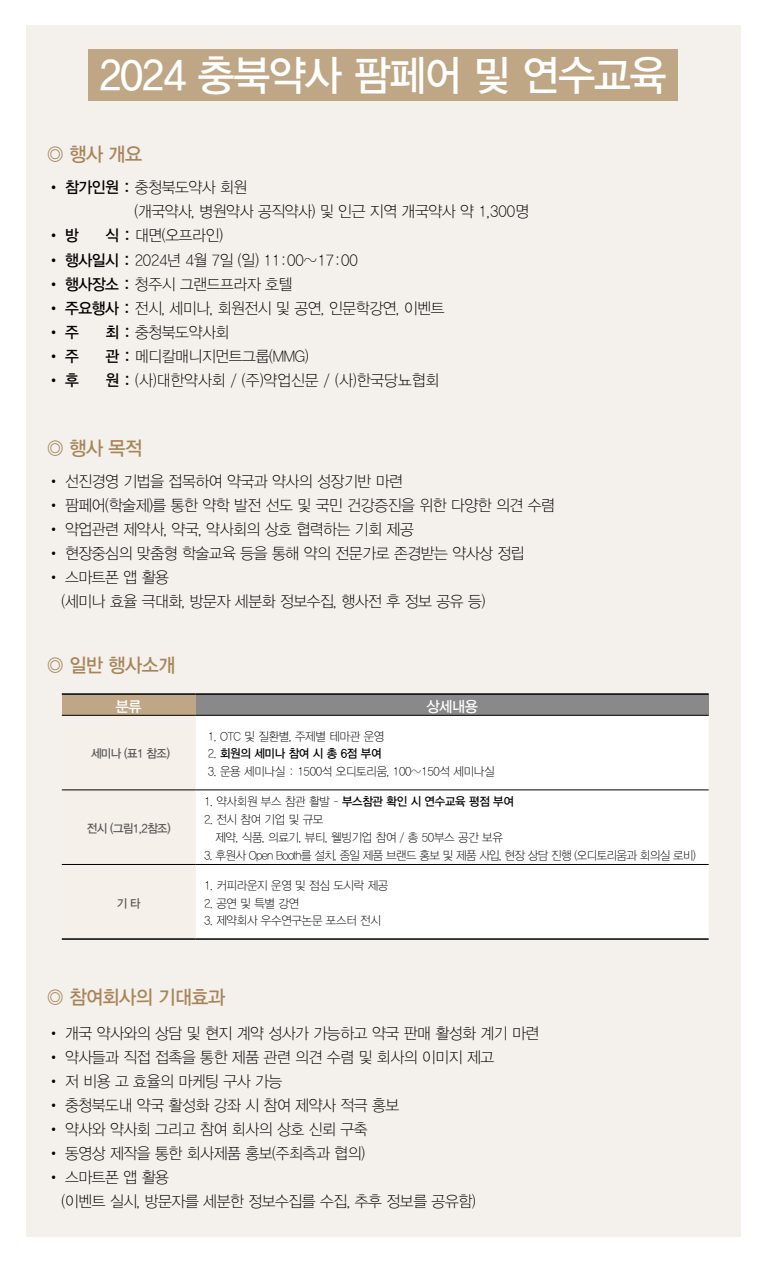
<style>
.page{position:relative;width:766px;height:1263px;background:#fff}
.page>*{position:absolute;margin:0;border:0;box-sizing:border-box;transform-origin:0 0}
.t1{font:42px "YDVYGO33";letter-spacing:-.025em;color:#fff;scale:.95 1}
.t2{font:19.5px "YDVYGO33";letter-spacing:-.025em;color:#a68559;scale:.95 1}
.t3{font:15.75px/24px "YDVYGO31";letter-spacing:-.025em;color:#000;scale:.95 1}
.t4{font:15.75px "YDVYGO31";color:#000;scale:.95 1}
.t5{font:15.75px "YDVYGO33";color:#000;scale:.95 1}
.t6{font:15px "YDVYGO33";letter-spacing:-.025em;color:#fff;scale:.95 1}
.t7{font:12px/17.7px "YDVYGO31";letter-spacing:-.025em;color:#000;scale:.95 1}
.t8{font:12px "YDVYGO31";letter-spacing:-.05em;color:#000;scale:.95 1}
.t9{font:12px "YDVYGO33";letter-spacing:-.025em;color:#000;scale:.95 1}
.t10{font:12px "YDVYGO33";letter-spacing:-.05em;color:#595757;scale:.95 1}
.s1{font-family:"YDVYGO33"}
.s2{font-family:"YDVYGO31"}
</style>
<div class="page">
<div style="left:26px;top:26px;width:714px;height:1211px;background:#f4f0eb"></div>
<div style="left:62px;top:694px;width:134px;height:21px;background:#bfa785"></div>
<div style="left:196px;top:694px;width:512px;height:21px;background:#898989"></div>
<svg style="left:62px;top:789px;width:134px;height:1px"></svg>
<div style="left:196px;top:716px;width:512px;height:222px;background:#fff"></div>
<hr style="left:62px;top:790px;width:134px;height:1px;background:#000">
<hr style="left:62px;top:864px;width:134px;height:1px;background:#000">
<hr style="left:62px;top:693px;width:134px;height:2px;background:#000">
<hr style="left:196px;top:693px;width:512px;height:2px;background:#000">
<hr style="left:62px;top:715px;width:134px;height:1px;background:#000">
<hr style="left:196px;top:715px;width:512px;height:1px;background:#000">
<hr style="left:196px;top:790px;width:512px;height:1px;background:#000">
<hr style="left:196px;top:864px;width:512px;height:1px;background:#000">
<hr style="left:62px;top:938px;width:134px;height:2px;background:#000">
<hr style="left:196px;top:938px;width:512px;height:2px;background:#000">
<div style="left:88px;top:50px;width:589px;height:51px;background:#bfa785"></div>
<h1 class="t1" style="left:99px;top:51px;width:598px">2024 충북약사 팜페어 및 연수교육</h1>
<p class="t2" style="left:47px;top:143px;width:102px">◎ 행사 개요</p>
<p class="t3" style="left:134px;top:176px;width:417px;text-indent:-88px"><span class="s1">• 참가인원 :</span> 충청북도약사 회원<br>(개국약사, 병원약사 공직약사) 및 인근 지역 개국약사 약 1,300명</p>
<p class="t5" style="left:47px;top:227px;width:35px">• 방</p>
<p class="t3" style="left:105px;top:224px;width:125px"><span class="s1">식 :</span> 대면(오프라인)</p>
<p class="t3" style="left:47px;top:248px;width:329px"><span class="s1">• 행사일시 :</span> 2024년 4월 7일 (일) 11:00~17:00</p>
<p class="t3" style="left:47px;top:272px;width:260px"><span class="s1">• 행사장소 :</span> 청주시 그랜드프라자 호텔</p>
<p class="t3" style="left:47px;top:296px;width:420px"><span class="s1">• 주요행사 :</span> 전시, 세미나, 회원전시 및 공연, 인문학강연, 이벤트</p>
<p class="t5" style="left:47px;top:323px;width:35px">• 주</p>
<p class="t3" style="left:105px;top:320px;width:132px"><span class="s1">최 :</span> 충청북도약사회</p>
<p class="t5" style="left:47px;top:347px;width:35px">• 주</p>
<p class="t3" style="left:105px;top:344px;width:215px"><span class="s1">관 :</span> 메디칼매니지먼트그룹(MMG)</p>
<p class="t5" style="left:47px;top:371px;width:35px">• 후</p>
<p class="t4" style="left:105px;top:371px;width:353px"><span class="s1">원 :</span> (사)대한약사회 / (주)약업신문 / (사)한국당뇨협회</p>
<p class="t2" style="left:47px;top:437px;width:102px">◎ 행사 목적</p>
<p class="t3" style="left:47px;top:469px;width:376px">• 선진경영 기법을 접목하여 약국과 약사의 성장기반 마련</p>
<p class="t3" style="left:47px;top:493px;width:536px">• 팜페어(학술제)를 통한 약학 발전 선도 및 국민 건강증진을 위한 다양한 의견 수렴</p>
<p class="t3" style="left:47px;top:517px;width:387px">• 약업관련 제약사, 약국, 약사회의 상호 협력하는 기회 제공</p>
<p class="t3" style="left:47px;top:541px;width:504px">• 현장중심의 맞춤형 학술교육 등을 통해 약의 전문가로 존경받는 약사상 정립</p>
<p class="t3" style="left:61px;top:565px;width:448px;text-indent:-15px">• 스마트폰 앱 활용<br>(세미나 효율 극대화, 방문자 세분화 정보수집, 행사전 후 정보 공유 등)</p>
<p class="t2" style="left:47px;top:654px;width:137px">◎ 일반 행사소개</p>
<p class="t6" style="left:116px;top:697px;width:29px">분류</p>
<p class="t6" style="left:426px;top:697px;width:56px">상세내용</p>
<p class="t10" style="left:91px;top:747px;width:85px">세미나 (표1 참조)</p>
<p class="t7" style="left:208px;top:727px;width:187px">1. OTC 및 질환별, 주제별 테마관 운영</p>
<p class="t9" style="left:208px;top:747px;width:184px"><span class="s2">2.</span> 회원의 세미나 참여 시 총 6점 부여</p>
<p class="t7" style="left:208px;top:763px;width:303px">3. 운용 세미나실 : 1500석 오디토리움, 100~150석 세미나실</p>
<p class="t10" style="left:87px;top:821px;width:90px">전시 (그림1,2참조)</p>
<p class="t10" style="left:117px;top:896px;width:27px">기 타</p>
<p class="t9" style="left:204px;top:795px;width:327px"><span class="s2">1. 약사회원 부스 참관 활발 –</span> 부스참관 확인 시 연수교육 평점 부여</p>
<p class="t7" style="left:215px;top:811px;width:304px;text-indent:-11px">2. 전시 참여 기업 및 규모<br>제약, 식품, 의료기, 뷰티, 웰빙기업 참여 / 총 50부스 공간 보유</p>
<p class="t8" style="left:204px;top:848px;width:519px">3. 후원사 Open Booth를 설치, 종일 제품 브랜드 홍보 및 제품 사입, 현장 상담 진행 (오디토리움과 회의실 로비)</p>
<p class="t7" style="left:204px;top:876px;width:195px">1. 커피라운지 운영 및 점심 도시락 제공</p>
<p class="t7" style="left:204px;top:894px;width:101px">2. 공연 및 특별 강연</p>
<p class="t7" style="left:204px;top:912px;width:187px">3. 제약회사 우수연구논문 포스터 전시</p>
<p class="t2" style="left:47px;top:986px;width:189px">◎ 참여회사의 기대효과</p>
<p class="t3" style="left:47px;top:1021px;width:520px">• 개국 약사와의 상담 및 현지 계약 성사가 가능하고 약국 판매 활성화 계기 마련</p>
<p class="t3" style="left:47px;top:1045px;width:472px">• 약사들과 직접 접촉을 통한 제품 관련 의견 수렴 및 회사의 이미지 제고</p>
<p class="t3" style="left:47px;top:1069px;width:249px">• 저 비용 고 효율의 마케팅 구사 가능</p>
<p class="t3" style="left:47px;top:1093px;width:372px">• 충청북도내 약국 활성화 강좌 시 참여 제약사 적극 홍보</p>
<p class="t3" style="left:47px;top:1117px;width:339px">• 약사와 약사회 그리고 참여 회사의 상호 신뢰 구축</p>
<p class="t3" style="left:47px;top:1141px;width:336px">• 동영상 제작을 통한 회사제품 홍보(주최측과 협의)</p>
<p class="t3" style="left:61px;top:1165px;width:437px;text-indent:-15px">• 스마트폰 앱 활용<br>(이벤트 실시, 방문자를 세분한 정보수집를 수집, 추후 정보를 공유함)</p>
</div>
